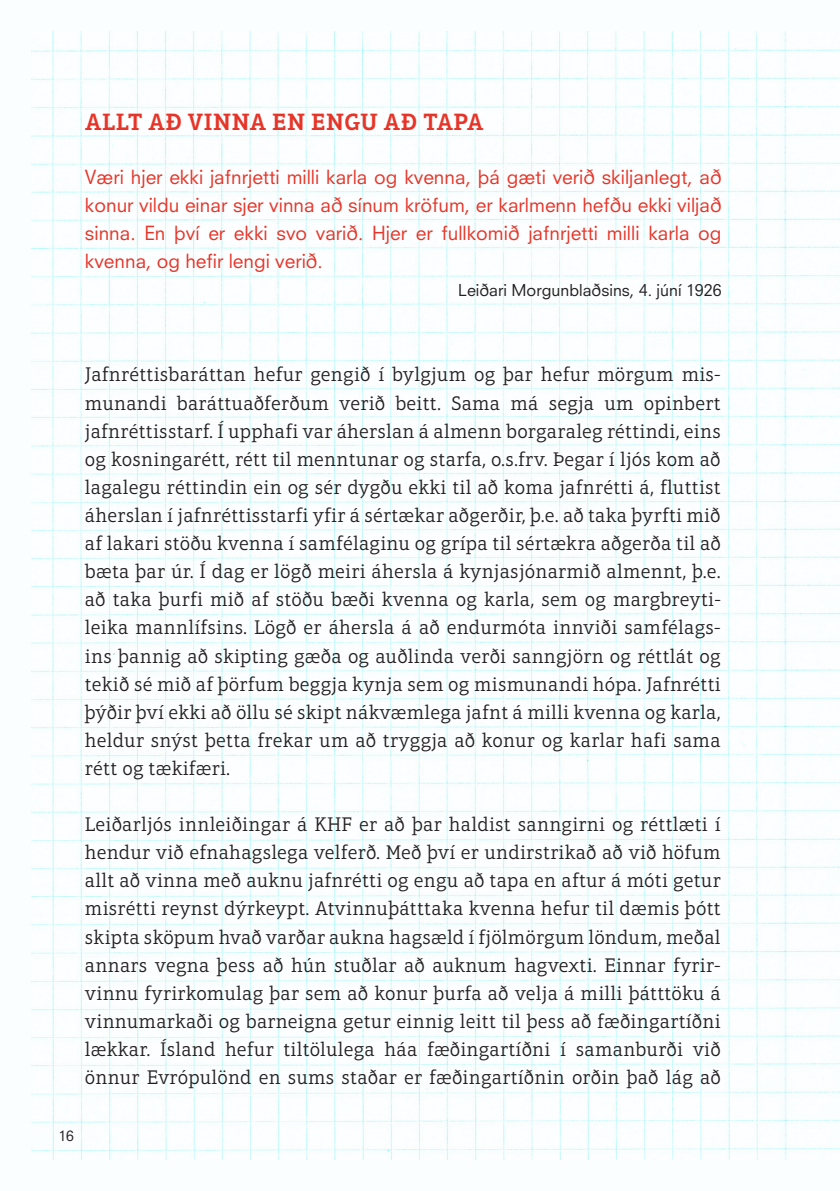
<style>
.page{position:relative;width:840px;height:1191px;background:#fff}
.page>*{position:absolute;margin:0;border:0;box-sizing:border-box;transform-origin:0 0}
.millifyrirsagnir{font:600 24px "Aptifer Slab LT Pro";letter-spacing:.025em;color:#e63528}
.Meginmál{font:300 20px/28px "Aptifer Slab LT Pro";letter-spacing:.01em;color:#231f20;text-align:justify}
.TILVITNANIR{font:19px/28px "Neuzeit S";color:#e63528;text-align:justify}
.referans_við_tilvitn{font:16px "Neuzeit S";color:#231f20}
.t1{font:14px "Neuzeit S";color:#231f20}
</style>
<div class="page">
<img style="left:31px;top:31px;width:808px;height:1129px">
<hr style="left:839px;top:0;width:1px;height:30px;background:#fafeff">
<div style="left:0;top:0;width:839px;height:30px;background:#fafeff"></div>
<div style="left:0;top:1160px;width:839px;height:31px;background:#fafeff"></div>
<div style="left:0;top:0;width:30px;height:1175px;background:#fafeff"></div>
<p class="millifyrirsagnir" style="left:85px;top:108px;width:399px">ALLT AÐ VINNA EN ENGU AÐ TAPA</p>
<p class="TILVITNANIR" style="left:85px;top:163px;width:638px">Væri hjer ekki jafnrjetti milli karla og kvenna, þá gæti verið skiljanlegt, að konur vildu einar sjer vinna að sínum kröfum, er karlmenn hefðu ekki viljað sinna. En því er ekki svo varið. Hjer er fullkomið jafnrjetti milli karla og kvenna, og hefir lengi verið.</p>
<p class="referans_við_tilvitn" style="left:458px;top:281px;width:265px">Leiðari Morgunblaðsins, 4. júní 1926</p>
<p class="Meginmál" style="left:85px;top:361px;width:637px">Jafnréttisbaráttan hefur gengið í bylgjum og þar hefur mörgum mis&shy;munandi baráttuaðferðum verið beitt. Sama má segja um opinbert jafnréttisstarf. Í upphafi var áherslan á almenn borgaraleg réttindi, eins og kosningarétt, rétt til menntunar og starfa, o.s.frv. Þegar í ljós kom að lagalegu réttindin ein og sér dygðu ekki til að koma jafnrétti á, fluttist áherslan í jafnréttisstarfi yfir á sértækar aðgerðir, þ.e. að taka þyrfti mið af lakari stöðu kvenna í samfélaginu og grípa til sértækra aðgerða til að bæta þar úr. Í dag er lögð meiri áhersla á kynjasjónarmið almennt, þ.e. að taka þurfi mið af stöðu bæði kvenna og karla, sem og margbreyti&shy;leika mannlífsins. Lögð er áhersla á að endurmóta innviði samfélags&shy;ins þannig að skipting gæða og auðlinda verði sanngjörn og réttlát og tekið sé mið af þörfum beggja kynja sem og mismunandi hópa. Jafnrétti þýðir því ekki að öllu sé skipt nákvæmlega jafnt á milli kvenna og karla, heldur snýst þetta frekar um að tryggja að konur og karlar hafi sama rétt og tækifæri.</p>
<p class="Meginmál" style="left:85px;top:810px;width:637px">Leiðarljós innleiðingar á KHF er að þar haldist sanngirni og réttlæti í hendur við efnahagslega velferð. Með því er undirstrikað að við höfum allt að vinna með auknu jafnrétti og engu að tapa en aftur á móti getur misrétti reynst dýrkeypt. Atvinnuþátttaka kvenna hefur til dæmis þótt skipta sköpum hvað varðar aukna hagsæld í fjölmörgum löndum, meðal annars vegna þess að hún stuðlar að auknum hagvexti. Einnar fyrir&shy;vinnu fyrirkomulag þar sem að konur þurfa að velja á milli þátttöku á vinnumarkaði og barneigna getur einnig leitt til þess að fæðingartíðni lækkar. Ísland hefur tiltölulega háa fæðingartíðni í samanburði við önnur Evrópulönd en sums staðar er fæðingartíðnin orðin það lág að</p>
<p class="t1" style="left:58px;top:1127px;width:17px">16</p>
</div>
